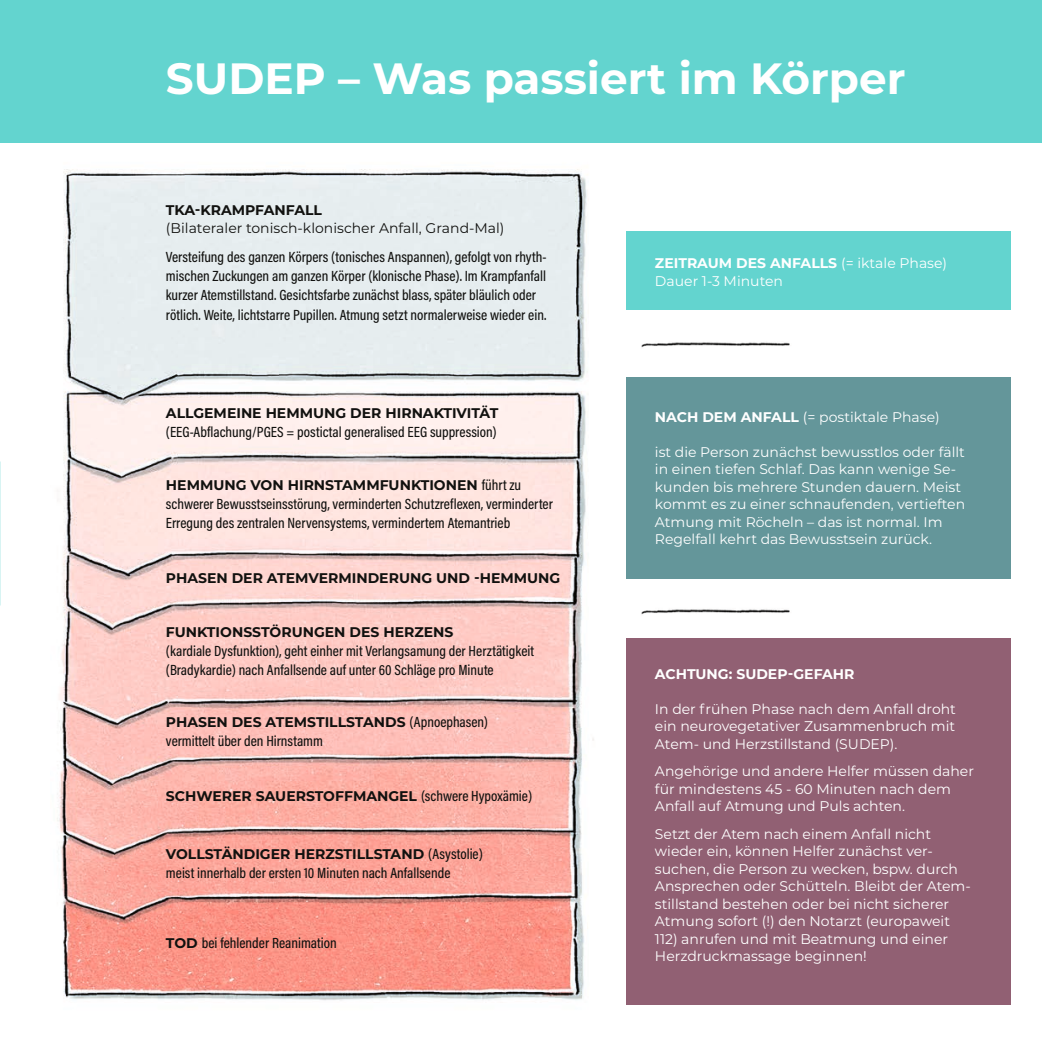
<style>
.page{position:relative;width:1042px;height:1042px;background:#fff}
.page>*{position:absolute;margin:0;border:0;box-sizing:border-box;transform-origin:0 0}
.t1{font:700 43.75px "Montserrat";color:#fff}
.t2{font:500 14.88px/19.2px "Acumin Pro Cond";color:#11110f}
.t3{font:14px/17.5px "Montserrat";color:#fff}
.t4{font:700 14px "Montserrat";color:#11110f}
.t5{font:14px "Montserrat";color:#11110f}
.t6{font:700 14px "Montserrat";color:#fff}
.s1{font-family:"Acumin Pro Cond";font-weight:500;font-size:14.88px}
.s2{font-family:"Montserrat";font-weight:700;font-size:14px}
.s3{font-weight:700}
</style>
<div class="page">
<div style="left:0;top:0;width:1042px;height:142px;background:#63d4cf"></div>
<div style="left:626px;top:377px;width:384px;height:201px;background:#64969a"></div>
<div style="left:626px;top:232px;width:384px;height:78px;background:#63d4cf"></div>
<div style="left:626px;top:638px;width:384px;height:367px;background:#916073"></div>
<img style="left:57px;top:169px;width:537px;height:831px">
<img style="left:641px;top:342px;width:149px;height:6px">
<img style="left:641px;top:609px;width:149px;height:6px">
<h1 class="t1" style="left:166px;top:47px;width:741px">SUDEP – Was passiert im Körper</h1>
<p class="t4" style="left:166px;top:200px;width:158px">TKA-KRAMPFANFALL</p>
<p class="t5" style="left:166px;top:218px;width:340px">(Bilateraler tonisch-klonischer Anfall, Grand-Mal)</p>
<p class="t2" style="left:166px;top:247px;width:382px">Versteifung des ganzen Körpers (tonisches Anspannen), gefolgt von rhyth&shy;mischen Zuckungen am ganzen Körper (klonische Phase). Im Krampfanfall kurzer Atemstillstand. Gesichtsfarbe zunächst blass, später bläulich oder rötlich. Weite, lichtstarre Pupillen. Atmung setzt normalerweise wieder ein.</p>
<p class="t4" style="left:166px;top:403px;width:334px">ALLGEMEINE HEMMUNG DER HIRNAKTIVITÄT</p>
<p class="t2" style="left:166px;top:422px;width:332px">(EEG-Abflachung/PGES = postictal generalised EEG suppression)</p>
<p class="t4" style="left:166px;top:475px;width:357px">HEMMUNG VON HIRNSTAMMFUNKTIONEN <span class="s1">führt zu</span></p>
<p class="t2" style="left:166px;top:494px;width:388px">schwerer Bewusstseinsstörung, verminderten Schutzreflexen, verminderter<br>Erregung des zentralen Nervensystems, vermindertem Atemantrieb</p>
<p class="t4" style="left:166px;top:568px;width:396px">PHASEN DER ATEMVERMINDERUNG UND -HEMMUNG</p>
<p class="t4" style="left:166px;top:622px;width:289px">FUNKTIONSSTÖRUNGEN DES HERZENS</p>
<p class="t2" style="left:166px;top:641px;width:370px">(kardiale Dysfunktion), geht einher mit Verlangsamung der Herztätigkeit (Bradykardie) nach Anfallsende auf unter 60 Schläge pro Minute</p>
<p class="t4" style="left:166px;top:712px;width:324px">PHASEN DES ATEMSTILLSTANDS <span class="s1">(Apnoephasen)</span></p>
<p class="t2" style="left:166px;top:731px;width:159px">vermittelt über den Hirnstamm</p>
<p class="t4" style="left:166px;top:785px;width:368px">SCHWERER SAUERSTOFFMANGEL <span class="s1">(schwere Hypoxämie)</span></p>
<p class="t4" style="left:166px;top:843px;width:318px">VOLLSTÄNDIGER HERZSTILLSTAND <span class="s1">(Asystolie)</span></p>
<p class="t2" style="left:166px;top:863px;width:286px">meist innerhalb der ersten 10 Minuten nach Anfallsende</p>
<p class="t2" style="left:166px;top:933px;width:172px"><span class="s2">TOD</span> bei fehlender Reanimation</p>
<p class="t3" style="left:655px;top:254px;width:294px"><span class="s3">ZEITRAUM DES ANFALLS</span> (= iktale Phase)<br>Dauer 1-3 Minuten</p>
<p class="t3" style="left:655px;top:407px;width:286px"><span class="s3">NACH DEM ANFALL</span> (= postiktale Phase)</p>
<p class="t3" style="left:655px;top:442px;width:312px">ist die Person zunächst bewusstlos oder fällt in einen tiefen Schlaf. Das kann wenige Se&shy;kunden bis mehrere Stunden dauern. Meist kommt es zu einer schnaufenden, vertieften Atmung mit Röcheln – das ist normal. Im Regelfall kehrt das Bewusstsein zurück.</p>
<p class="t6" style="left:655px;top:663px;width:201px">ACHTUNG: SUDEP-GEFAHR</p>
<p class="t3" style="left:655px;top:699px;width:302px;text-align:justify">In der frühen Phase nach dem Anfall droht ein neurovegetativer Zusammenbruch mit Atem- und Herzstillstand (SUDEP).</p>
<p class="t3" style="left:655px;top:762px;width:320px">Angehörige und andere Helfer müssen daher für mindestens 45 - 60 Minuten nach dem<br>Anfall auf Atmung und Puls achten.</p>
<p class="t3" style="left:655px;top:824px;width:317px">Setzt der Atem nach einem Anfall nicht wieder ein, können Helfer zunächst ver&shy;suchen, die Person zu wecken, bspw. durch Ansprechen oder Schütteln. Bleibt der Atem&shy;stillstand bestehen oder bei nicht sicherer Atmung sofort (!) den Notarzt (europaweit 112) anrufen und mit Beatmung und einer Herzdruckmassage beginnen!</p>
</div>
